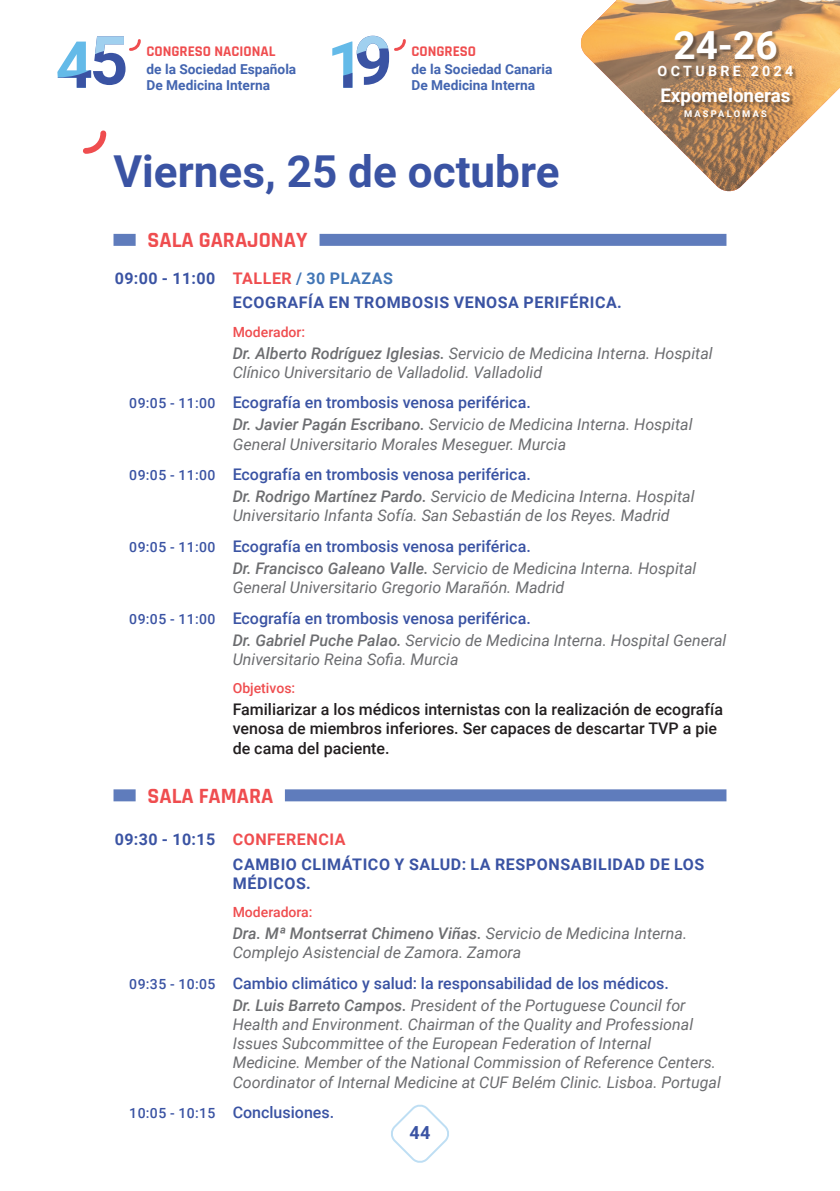
<style>
.page{position:relative;width:840px;height:1191px;background:#fff}
.page>*{position:absolute;margin:0;border:0;box-sizing:border-box;transform-origin:0 0}
.t1{font:700 65px "Roboto";color:#64bae8}
.t2{font:700 44px "Roboto";color:#3a53a3}
.t3{font:700 38.8px "Roboto";color:#fff}
.t4{font:700 22px "Rajdhani";color:#ef4d4f}
.t5{font:700 18.8px "Roboto";color:#fff}
.t6{font:700 18px "Roboto";color:#3a53a3}
.t7{font:italic 16px/19.2px "Roboto";color:#6c6d70}
.t8{font:500 16px/22px "Roboto";color:#3a53a3}
.t9{font:700 16px/24.8px "Roboto";letter-spacing:.035em;color:#3a53a3}
.t10{font:500 16px/19.2px "Roboto";color:#231f20}
.t11{font:700 14.8px "Rajdhani";color:#ef4d4f}
.t12{font:700 14.2px "Roboto";letter-spacing:.235em;color:#fff}
.t13{font:500 14px "Roboto";color:#ef4d4f}
.t14{font:700 13.8px/15.8px "Roboto";color:#4365b0}
.t15{font:700 9.4px "Roboto";letter-spacing:.235em;color:#fff}
.s1{font-size:67.4px;color:#3a53a3}
.s2{color:#ef4d4f}
.s3{color:#4276b6}
.s4{font-weight:500}
.s5{font-size:14px}
.s6{font-style:italic;color:#6c6d70}
.s7{font-weight:400;font-style:italic;color:#6c6d70}
.s8{font-weight:500;font-style:normal;font-size:14px;color:#3a53a3}
.s9{font-weight:500;font-style:normal;color:#3a53a3}
</style>
<div class="page">
<svg style="left:391px;top:1104px;width:58px;height:59px"></svg>
<svg style="left:95px;top:36px;width:46px;height:18px"></svg>
<svg style="left:58px;top:70px;width:33px;height:18px"></svg>
<svg style="left:356px;top:36px;width:50px;height:18px"></svg>
<svg style="left:343px;top:73px;width:9px;height:15px"></svg>
<img style="left:581px;top:0;width:258px;height:192px">
<div style="left:659px;top:32px;width:138px;height:48px;background:#231f20;opacity:.45"></div>
<div style="left:662px;top:89px;width:131px;height:32px;background:#231f20;opacity:.45"></div>
<div style="left:113px;top:234px;width:22px;height:12px;background:#5f7cbc"></div>
<div style="left:319px;top:234px;width:407px;height:12px;background:#5f7cbc"></div>
<div style="left:113px;top:789px;width:22px;height:12px;background:#5f7cbc"></div>
<div style="left:285px;top:789px;width:441px;height:12px;background:#5f7cbc"></div>
<svg style="left:83px;top:130px;width:24px;height:24px"></svg>
<h1 class="t1" style="left:56px;top:19px;width:74px">4<span class="s1">5</span></h1>
<p class="t11" style="left:146px;top:42px;width:130px">CONGRESO NACIONAL</p>
<p class="t14" style="left:146px;top:60px;width:151px">de la Sociedad Española<br>De Medicina Interna</p>
<h1 class="t1" style="left:327px;top:19px;width:67px">1<span class="s1">9</span></h1>
<h3 class="t3" style="left:673px;top:18px;width:106px">24-26</h3>
<p class="t11" style="left:411px;top:42px;width:66px">CONGRESO</p>
<p class="t14" style="left:411px;top:60px;width:142px">de la Sociedad Canaria<br>De Medicina Interna</p>
<p class="t12" style="left:657px;top:61px;width:137px">OCTUBRE 2024</p>
<p class="t5" style="left:660px;top:82px;width:132px">Expomeloneras</p>
<p class="t15" style="left:683px;top:107px;width:84px">MASPALOMAS</p>
<h2 class="t2" style="left:113px;top:140px;width:447px">Viernes, 25 de octubre</h2>
<h3 class="t4" style="left:147px;top:227px;width:161px">SALA GARAJONAY</h3>
<p class="t9" style="left:233px;top:265px;width:390px;text-indent:-118px">09:00 - 11:00 <span class="s2">TALLER</span> <span class="s3">/ 30 PLAZAS<br></span>ECOGRAFÍA EN TROMBOSIS VENOSA PERIFÉRICA.</p>
<p class="t13" style="left:232px;top:322px;width:74px">Moderador:</p>
<p class="t7" style="left:232px;top:343px;width:481px"><span class="s4">Dr. Alberto Rodríguez Iglesias.</span> Servicio de Medicina Interna. Hospital<br>Clínico Universitario de Valladolid. Valladolid</p>
<p class="t8" style="left:232px;top:391px;width:461px;text-indent:-103px"><span class="s5">09:05 - 11:00</span> Ecografía en trombosis venosa periférica.<br><span class="s6">Dr. Javier Pagán Escribano.</span> <span class="s7">Servicio de Medicina Interna. Hospital</span></p>
<p class="t7" style="left:129px;top:428px;width:438px;line-height:30.6px;text-indent:103px">General Universitario Morales Meseguer. Murcia<br><span class="s8">09:05 - 11:00</span> <span class="s9">Ecografía en trombosis venosa periférica.</span></p>
<p class="t7" style="left:232px;top:486px;width:463px"><span class="s4">Dr. Rodrigo Martínez Pardo.</span> Servicio de Medicina Interna. Hospital<br>Universitario Infanta Sofía. San Sebastián de los Reyes. Madrid</p>
<p class="t8" style="left:232px;top:534px;width:465px;text-indent:-103px"><span class="s5">09:05 - 11:00</span> Ecografía en trombosis venosa periférica.<br><span class="s6">Dr. Francisco Galeano Valle.</span> <span class="s7">Servicio de Medicina Interna. Hospital</span></p>
<p class="t7" style="left:129px;top:571px;width:436px;line-height:30.6px;text-indent:103px">General Universitario Gregorio Marañón. Madrid<br><span class="s8">09:05 - 11:00</span> <span class="s9">Ecografía en trombosis venosa periférica.</span></p>
<p class="t7" style="left:232px;top:630px;width:495px"><span class="s4">Dr. Gabriel Puche Palao.</span> Servicio de Medicina Interna. Hospital General<br>Universitario Reina Sofia. Murcia</p>
<p class="t13" style="left:232px;top:678px;width:64px">Objetivos:</p>
<p class="t10" style="left:232px;top:699px;width:491px">Familiarizar a los médicos internistas con la realización de ecografía venosa de miembros inferiores. Ser capaces de descartar TVP a pie de cama del paciente.</p>
<h3 class="t4" style="left:147px;top:782px;width:127px">SALA FAMARA</h3>
<p class="t9" style="left:233px;top:826px;width:472px;text-indent:-118px">09:30 - 10:15 <span class="s2">CONFERENCIA<br></span>CAMBIO CLIMÁTICO Y SALUD: LA RESPONSABILIDAD DE LOS</p>
<p class="t9" style="left:233px;top:870px;width:79px">MÉDICOS.</p>
<p class="t13" style="left:232px;top:902px;width:81px">Moderadora:</p>
<p class="t7" style="left:232px;top:923px;width:456px"><span class="s4">Dra. Mª Montserrat Chimeno Viñas.</span> Servicio de Medicina Interna.<br>Complejo Asistencial de Zamora. Zamora</p>
<p class="t8" style="left:232px;top:971px;width:454px;text-indent:-103px"><span class="s5">09:35 - 10:05</span> Cambio climático y salud: la responsabilidad de los médicos.<br><span class="s6">Dr. Luis Barreto Campos.</span> <span class="s7">President of the Portuguese Council for</span></p>
<p class="t7" style="left:232px;top:1014px;width:489px">Health and Environment. Chairman of the Quality and Professional Issues Subcommittee of the European Federation of Internal Medicine. Member of the National Commission of Reference Centers.<br>Coordinator of Internal Medicine at CUF Belém Clinic. Lisboa. Portugal</p>
<p class="t8" style="left:129px;top:1100px;width:206px"><span class="s5">10:05 - 10:15</span> Conclusiones.</p>
<p class="t6" style="left:409px;top:1119px;width:22px">44</p>
</div>
